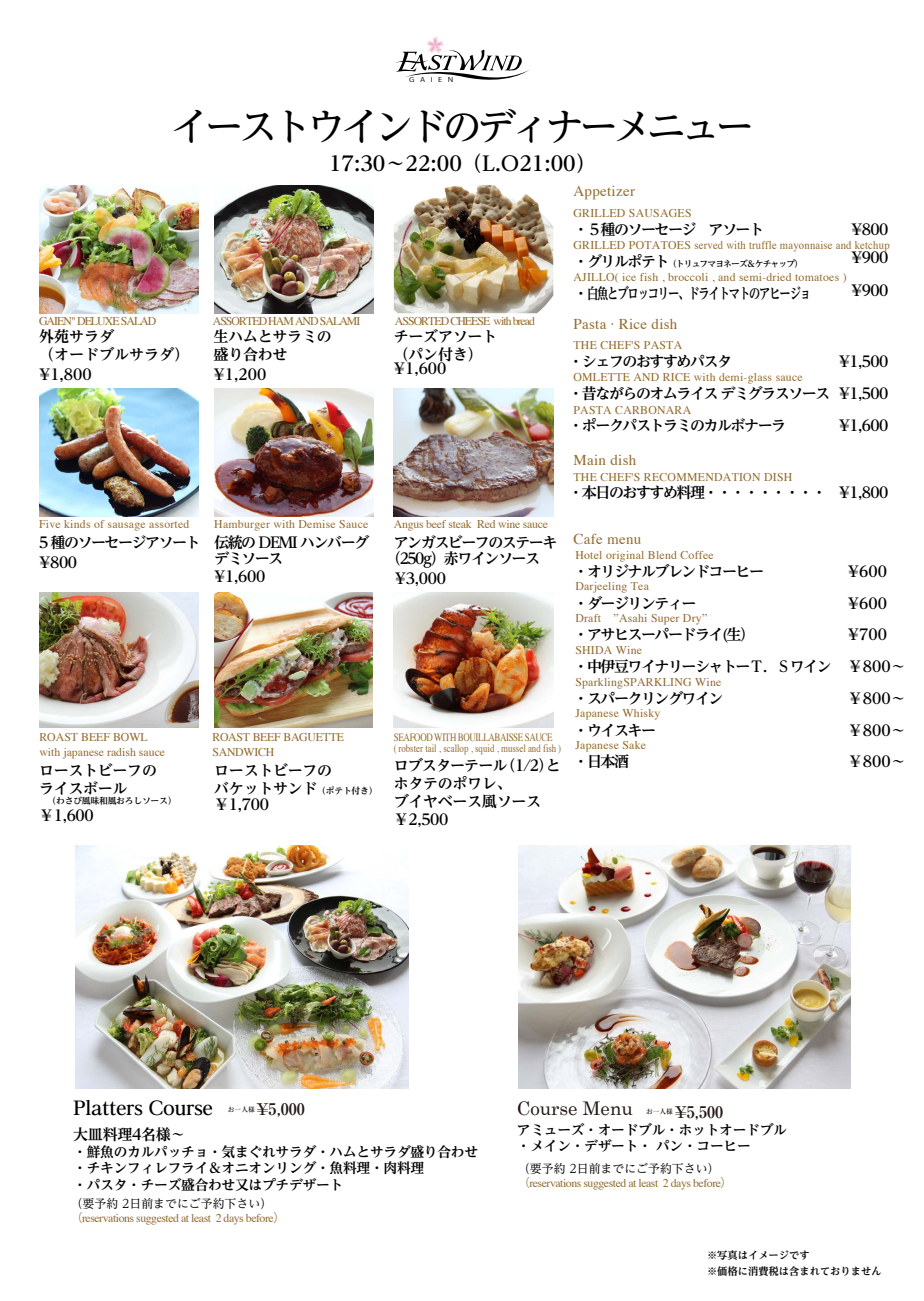
<style>
.page{position:relative;width:924px;height:1301px;background:#fff}
.page>*{position:absolute;margin:0;border:0;box-sizing:border-box;transform-origin:0 0}
.t1{font:500 38.62px "Reim Yonz Pro";letter-spacing:-.12em;color:#000}
.t2{font:700 20.25px "Reim Yonz Pro";color:#000}
.t3{font:700 18.75px "Reim Yonz Pro";letter-spacing:-.02em;color:#000}
.t4{font:18.75px "Century Schoolbook";color:#231815}
.t5{font:700 16.06px "Ryumin Pro";color:#231815}
.t6{font:700 15px/31.8px "Reim Yonz Pro";letter-spacing:-.1em;color:#000}
.t7{font:700 15px/18px "Reim Yonz Pro";letter-spacing:-.02em;color:#000}
.t8{font:700 15px/31.8px "Reim Yonz Pro";color:#000}
.t9{font:15px "Times";letter-spacing:.02em;color:#926a2d}
.t10{font:700 13.75px/16.5px "Reim Yonz Pro";letter-spacing:-.02em;color:#000}
.t11{font:11.88px "Reim Yonz Pro";color:#000}
.t12{font:11.81px "Times";letter-spacing:.02em;color:#926a2d}
.t13{font:11.81px "Times";letter-spacing:-.04em;color:#926a2d}
.t14{font:11.81px "Times";letter-spacing:-.08em;color:#926a2d}
.t15{font:11.81px/14.2px "Times";letter-spacing:-.02em;color:#926a2d}
.t16{font:11.81px/14.2px "Times";color:#926a2d}
.t17{font:11.12px/11px "Times";color:#926a2d;scale:.8 1}
.t18{font:700 10.25px "Reim Yonz Pro";color:#000}
.t19{font:700 8.75px "Reim Yonz Pro";letter-spacing:-.1em;color:#000}
.t20{font:700 8.75px "Reim Yonz Pro";letter-spacing:-.02em;color:#000}
.t21{font:700 6.69px "Ryumin Pro";color:#231815}
.t22{font:6.5px "Koz Go Pro";color:#000;scale:1.2 1}
.s1{font-size:8.75px}
.s2{font-size:15px}
.s3{font-family:"Koz Go Pr 6 N"}
</style>
<div class="page">
<svg style="left:396px;top:37px;width:133px;height:43px"></svg>
<img style="left:39px;top:592px;width:160px;height:135px">
<img style="left:214px;top:592px;width:158px;height:135px">
<img style="left:393px;top:592px;width:160px;height:135px">
<img style="left:39px;top:185px;width:160px;height:128px">
<img style="left:214px;top:185px;width:159px;height:128px">
<img style="left:393px;top:185px;width:160px;height:128px">
<img style="left:39px;top:388px;width:160px;height:128px">
<img style="left:214px;top:388px;width:159px;height:128px">
<img style="left:393px;top:388px;width:160px;height:128px">
<img style="left:75px;top:846px;width:333px;height:242px">
<img style="left:518px;top:846px;width:332px;height:242px">
<p class="t22" style="left:409px;top:76px;width:38px">G A I E N</p>
<h1 class="t1" style="left:171px;top:95px;width:584px">イーストウインドのディナーメニュー</h1>
<h2 class="t2" style="left:329px;top:147px;width:268px">17:30～22:00（L.O21:00）</h2>
<p class="t9" style="left:573px;top:176px;width:63px">Appetizer</p>
<p class="t12" style="left:573px;top:202px;width:120px">GRILLED SAUSAGES</p>
<p class="t14" style="left:39px;top:309px;width:119px">GAIEN" DELUXE SALAD</p>
<p class="t14" style="left:213px;top:309px;width:149px">ASSORTED HAM AND SALAMI</p>
<p class="t14" style="left:394px;top:309px;width:142px">ASSORTED CHEESE with bread</p>
<p class="t7" style="left:213px;top:327px;width:120px">生ハムとサラミの盛り合わせ</p>
<p class="t7" style="left:393px;top:327px;width:105px">チーズアソート（パン付き）</p>
<p class="t6" style="left:393px;top:353px;width:54px">¥1,600</p>
<p class="t8" style="left:39px;top:327px;width:151px;line-height:18px">外苑サラダ<br>（オードブルサラダ）</p>
<p class="t6" style="left:39px;top:358px;width:54px">¥1,800</p>
<p class="t6" style="left:213px;top:358px;width:54px">¥1,200</p>
<p class="t12" style="left:39px;top:512px;width:152px">Five kinds of sausage assorted</p>
<p class="t12" style="left:214px;top:512px;width:155px">Hamburger with Demise Sauce</p>
<p class="t15" style="left:393px;top:515px;width:156px">Angus beef steak Red wine sauce</p>
<p class="t6" style="left:39px;top:533px;width:163px;line-height:19.2px">5 種のソーセージアソート¥800</p>
<p class="t6" style="left:214px;top:534px;width:156px;line-height:16.1px">伝統の DEMI ハンバーグデミソース</p>
<p class="t6" style="left:214px;top:561px;width:53px">¥1,600</p>
<p class="t6" style="left:386px;top:534px;width:173px;line-height:16.1px;text-indent:8px">アンガスビーフのステーキ（250g）赤ワインソース</p>
<p class="t6" style="left:394px;top:562px;width:53px">¥3,000</p>
<p class="t16" style="left:39px;top:729px;width:127px">ROAST BEEF BOWL with japanese radish sauce</p>
<p class="t17" style="left:394px;top:730px;width:210px">SEAFOOD WITH BOUILLABAISSE SAUCE<br>( robster tail , scallop , squid , mussel and fish )</p>
<p class="t15" style="left:212px;top:729px;width:133px">ROAST BEEF BAGUETTE<br>SANDWICH</p>
<p class="t7" style="left:393px;top:755px;width:168px;line-height:18.2px">ロブスターテール（1/2）とホタテのポワレ、<br>ブイヤベース風ソース￥2,500</p>
<p class="t7" style="left:39px;top:761px;width:119px">ローストビーフのライスボール</p>
<p class="t20" style="left:39px;top:793px;width:139px">　（わさび風味和風おろしソース）</p>
<p class="t6" style="left:39px;top:799px;width:56px">￥1,600</p>
<p class="t7" style="left:214px;top:761px;width:165px">ローストビーフの<br>バケットサンド<span class="s1">（ポテト付き）</span></p>
<p class="t6" style="left:214px;top:788px;width:56px">￥1,700</p>
<p class="t6" style="left:573px;top:213px;width:192px">・５種のソーセージ　アソート</p>
<p class="t12" style="left:573px;top:234px;width:317px">GRILLED POTATOES served with truffle mayonnaise and ketchup</p>
<p class="t19" style="left:573px;top:256px;width:231px"><span class="s2">・グリルポテト</span>（トリュフマヨネーズ＆ケチャップ）</p>
<p class="t12" style="left:573px;top:266px;width:274px">AJILLO( ice fish , broccoli , and semi-dried tomatoes )</p>
<p class="t6" style="left:573px;top:277px;width:239px">・白魚とブロッコリー、ドライトマトのアヒージョ</p>
<p class="t6" style="left:850px;top:215px;width:39px;line-height:28.6px">¥800 ¥900</p>
<p class="t6" style="left:850px;top:274px;width:39px">¥900</p>
<p class="t9" style="left:573px;top:310px;width:105px">Pasta · Rice dish</p>
<p class="t12" style="left:573px;top:334px;width:110px">THE CHEF'S PASTA</p>
<p class="t12" style="left:573px;top:366px;width:231px">OMLETTE AND RICE with demi-glass sauce</p>
<p class="t12" style="left:573px;top:399px;width:119px">PASTA CARBONARA</p>
<p class="t6" style="left:568px;top:345px;width:263px;line-height:32.1px">・シェフのおすすめパスタ<br>・昔ながらのオムライス デミグラスソース・ポークパストラミのカルボナーラ</p>
<p class="t9" style="left:573px;top:446px;width:64px">Main dish</p>
<p class="t12" style="left:573px;top:466px;width:220px">THE CHEF'S RECOMMENDATION DISH</p>
<p class="t6" style="left:568px;top:476px;width:259px">・本日のおすすめ料理・・・・・・・・・</p>
<p class="t6" style="left:838px;top:345px;width:51px;line-height:32.1px;text-align:justify">¥1,500 ¥1,500 ¥1,600</p>
<p class="t6" style="left:838px;top:476px;width:51px">¥1,800</p>
<p class="t9" style="left:573px;top:524px;width:69px">Cafe menu</p>
<p class="t12" style="left:575px;top:543px;width:140px">Hotel original Blend Coffee</p>
<p class="t12" style="left:575px;top:575px;width:75px">Darjeeling Tea</p>
<p class="t12" style="left:575px;top:607px;width:133px">Draft ”Asahi Super Dry”</p>
<p class="t12" style="left:575px;top:639px;width:68px">SHIDA Wine</p>
<p class="t12" style="left:575px;top:670px;width:147px">SparklingSPARKLING Wine</p>
<p class="t12" style="left:575px;top:702px;width:86px">Japanese Whisky</p>
<p class="t12" style="left:575px;top:734px;width:72px">Japanese Sake</p>
<p class="t6" style="left:573px;top:555px;width:259px">・オリジナルブレンドコーヒー<br>・ダージリンティー<br>・アサヒスーパードライ(生）<br>・中伊豆ワイナリーシャトーＴ．Ｓワイン・スパークリングワイン<br>・ウイスキー<br>・日本酒</p>
<p class="t8" style="left:847px;top:555px;width:59px">¥600 ¥600 ¥700￥800～￥800～￥800～￥800～</p>
<h3 class="t3" style="left:73px;top:1092px;width:141px">Platters Course</h3>
<p class="t21" style="left:228px;top:1103px;width:28px">お一人様</p>
<h3 class="t5" style="left:256px;top:1096px;width:50px">¥5,000</h3>
<h3 class="t4" style="left:516px;top:1096px;width:117px">Course Menu</h3>
<p class="t21" style="left:646px;top:1106px;width:28px">お一人様</p>
<h3 class="t5" style="left:674px;top:1099px;width:50px">¥5,500</h3>
<p class="t7" style="left:73px;top:1125px;width:114px">大皿料理4名様～</p>
<p class="t10" style="left:73px;top:1143px;width:406px">・鮮魚のカルパッチョ・気まぐれサラダ・ハムとサラダ盛り合わせ・チキンフィレフライ＆オニオンリング・魚料理・肉料理<br>・パスタ・チーズ盛合わせ又はプチデザート</p>
<p class="t10" style="left:516px;top:1121px;width:271px">アミューズ・オードブル・ホットオードブル・メイン・デザート・ パン・コーヒー</p>
<p class="t11" style="left:517px;top:1158px;width:203px">（要予約 2日前までにご予約下さい）</p>
<p class="t13" style="left:517px;top:1171px;width:216px"><span class="s3">（</span>reservations suggested at least 2 days before<span class="s3">）</span></p>
<p class="t11" style="left:71px;top:1193px;width:203px">（要予約 2日前までにご予約下さい）</p>
<p class="t13" style="left:71px;top:1206px;width:216px"><span class="s3">（</span>reservations suggested at least 2 days before<span class="s3">）</span></p>
<p class="t18" style="left:706px;top:1246px;width:104px">※写真はイメージです</p>
<p class="t18" style="left:706px;top:1262px;width:176px">※価格に消費税は含まれておりません</p>
</div>
